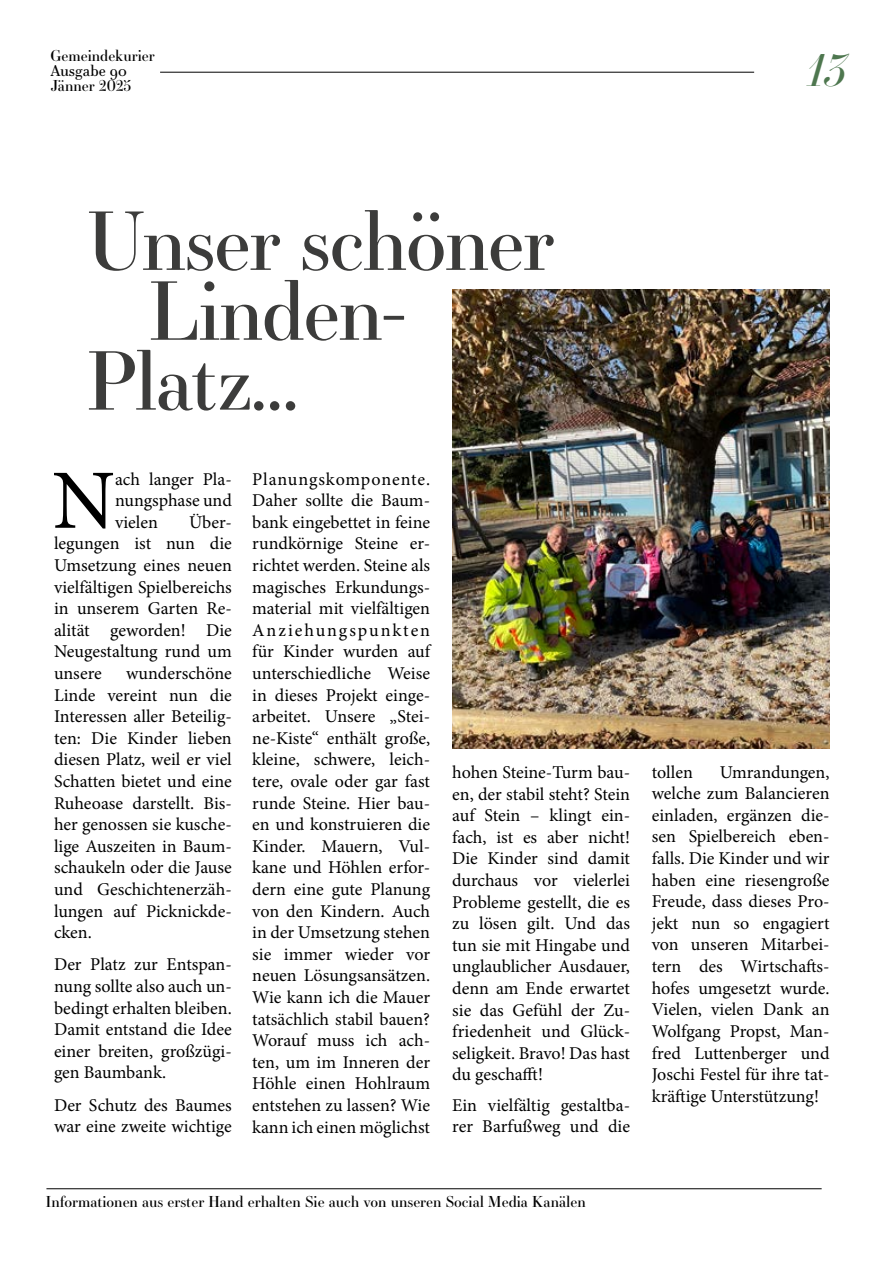
<style>
.page{position:relative;width:893px;height:1263px;background:#fff}
.page>*{position:absolute;margin:0;border:0;box-sizing:border-box;transform-origin:0 0}
.t1{font:84.45px "Minion Pro";color:#000}
.TEXT{font:79.35px "Essonnes Display";letter-spacing:-.02em;color:#3c3c3b}
.t2{font:italic 43.5px "Essonnes Headline";color:#4e774f}
.t3{font:18px/21.6px "Minion Pro";color:#000;text-align:justify}
.t4{font:15px "Essonnes Display";color:#000}
.t5{font:15px "Essonnes Text";color:#000}
</style>
<div class="page">
<hr style="left:160px;top:72px;width:594px;height:1px;background:#000">
<hr style="left:46px;top:1188px;width:776px;height:1px;background:#000">
<img style="left:452px;top:289px;width:377px;height:460px">
<p class="t4" style="left:50px;top:45px;width:106px">Gemeindekurier</p>
<p class="t5" style="left:50px;top:60px;width:78px">Ausgabe 90</p>
<p class="t4" style="left:50px;top:75px;width:82px">Jänner 2025</p>
<h3 class="t2" style="left:808px;top:39px;width:40px">13</h3>
<p class="TEXT" style="left:87px;top:186px;width:469px">Unser schöner</p>
<p class="TEXT" style="left:149px;top:256px;width:259px">Linden-</p>
<p class="TEXT" style="left:87px;top:325px;width:214px">Platz…</p>
<p class="t1" style="left:52px;top:444px;width:64px">N</p>
<p class="t3" style="left:115px;top:468px;width:118px">ach langer Pla&shy;nungsphase und vielen</p>
<p class="t3" style="left:54px;top:511px;width:179px;text-indent:135px">Über&shy;legungen ist nun die Umsetzung eines neuen vielfältigen Spielbereichs in unserem Garten Re&shy;alität geworden! Die Neugestaltung rund um unsere</p>
<p class="t3" style="left:54px;top:662px;width:179px;text-indent:72px">wunderschöne Linde vereint nun die Interessen aller Beteilig&shy;ten: Die Kinder lieben diesen Platz, weil er viel Schatten bietet und eine Ruheoase darstellt. Bis&shy;her genossen sie kusche&shy;lige Auszeiten in Baum&shy;schaukeln oder die Jause und Geschichtenerzäh&shy;lungen auf Picknickde&shy;cken.</p>
<p class="t3" style="left:54px;top:954px;width:179px">Der Platz zur Entspan&shy;nung sollte also auch un&shy;bedingt erhalten bleiben.<br>Damit entstand die Idee einer breiten, großzügi&shy;gen Baumbank.</p>
<p class="t3" style="left:54px;top:1094px;width:179px">Der Schutz des Baumes war eine zweite wichtige</p>
<p class="t3" style="left:252px;top:468px;width:179px">Planungskomponente.<br>Daher sollte die Baum&shy;bank eingebettet in feine rundkörnige Steine er&shy;richtet werden. Steine als magisches Erkundungs&shy;material mit vielfältigen Anziehungspunkten für Kinder wurden auf unterschiedliche Weise in dieses Projekt einge&shy;arbeitet. Unsere „Stei&shy;ne-Kiste“ enthält große, kleine, schwere, leich&shy;tere, ovale oder gar fast runde Steine. Hier bau&shy;en und konstruieren die Kinder. Mauern, Vul&shy;kane und Höhlen erfor&shy;dern eine gute Planung von den Kindern. Auch in der Umsetzung stehen sie immer wieder vor neuen Lösungsansätzen.<br>Wie kann ich die Mauer tatsächlich stabil bauen?<br>Worauf muss ich ach&shy;ten, um im Inneren der Höhle einen Hohlraum entstehen zu lassen? Wie kann ich einen möglichst</p>
<p class="t3" style="left:452px;top:761px;width:179px">hohen Steine-Turm bau&shy;en, der stabil steht? Stein auf Stein – klingt ein&shy;fach, ist es aber nicht!<br>Die Kinder sind damit durchaus vor vielerlei Probleme gestellt, die es zu lösen gilt. Und das tun sie mit Hingabe und unglaublicher Ausdauer, denn am Ende erwartet sie das Gefühl der Zu&shy;friedenheit und Glück&shy;seligkeit. Bravo! Das hast du geschafft!</p>
<p class="t3" style="left:452px;top:1094px;width:179px">Ein vielfältig gestaltba&shy;rer Barfußweg und die</p>
<p class="t3" style="left:652px;top:761px;width:179px;text-indent:68px">Umrandungen, welche zum Balancieren einladen, ergänzen die&shy;sen Spielbereich eben&shy;falls. Die Kinder und wir haben eine riesengroße Freude, dass dieses Pro&shy;jekt nun so engagiert von unseren Mitarbei&shy;tern des Wirtschafts&shy;hofes umgesetzt wurde.<br>Vielen, vielen Dank an Wolfgang Propst, Man&shy;fred Luttenberger und Joschi Festel für ihre tat&shy;kräftige Unterstützung!</p>
<p class="t3" style="left:652px;top:761px;width:43px">tollen</p>
<p class="t4" style="left:46px;top:1191px;width:541px">Informationen aus erster Hand erhalten Sie auch von unseren Social Media Kanälen</p>
</div>
